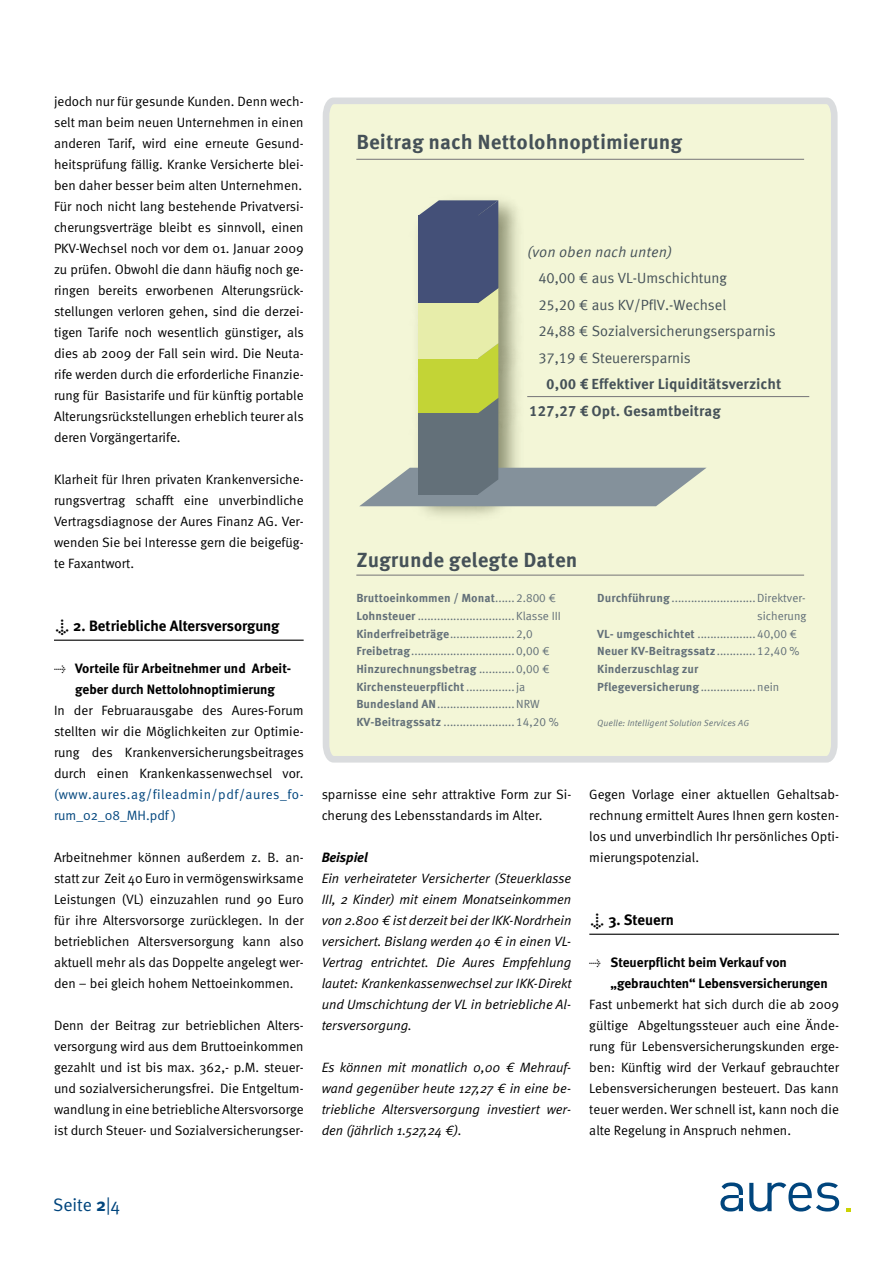
<style>
.page{position:relative;width:893px;height:1263px;background:#fff}
.page>*{position:absolute;margin:0;border:0;box-sizing:border-box;transform-origin:0 0}
.t1{font:700 20.7px "Meta Corr";color:#455158}
.t2{font:18px "Meta Normal";color:#00457d}
.t3{font:700 15px "Meta";color:#000}
.t4{font:14.7px/26.5px "Meta Corr";color:#455158}
.t5{font:700 14.7px/26.5px "Meta Corr";color:#455158}
.t6{font:italic 14.7px "Meta Corr";color:#455158}
.t7{font:13.5px/21px "Meta Normal";color:#000;text-align:justify}
.t8{font:italic 13.5px/21px "Meta Normal";color:#000;text-align:justify}
.t9{font:700 13.5px/21px "Meta";color:#000;text-align:center}
.t10{font:13.5px/21px "Meta Normal";letter-spacing:.035em;color:#00457d}
.t11{font:italic 700 13.5px "Meta";letter-spacing:-.005em;color:#000}
.t12{font:11.85px/17.7px "Meta Corr";color:#637079}
.t13{font:700 11.85px "Meta Corr";color:#637079}
.t14{font:italic 8.85px "Meta Corr";color:#637079}
.s1{font-family:"Meta Bold Expert";font-weight:400;font-size:13.5px}
.s2{font-family:"Meta Normal Expert";font-weight:400}
.s3{font-weight:700}
.s4{font-weight:400}
.s5{font-family:"Meta";font-weight:700}
</style>
<div class="page">
<svg style="left:846px;top:1208px;width:4px;height:3px"></svg>
<svg style="left:749px;top:1182px;width:90px;height:29px"></svg>
<svg style="left:720px;top:1182px;width:23px;height:29px"></svg>
<hr style="left:54px;top:640px;width:250px;height:1px;background:#000">
<hr style="left:589px;top:934px;width:250px;height:1px;background:#000">
<svg style="left:323px;top:98px;width:515px;height:664px;background:#f1f4d7"></svg>
<hr style="left:356px;top:159px;width:448px;height:1px;background:#808080">
<hr style="left:356px;top:575px;width:448px;height:1px;background:#808080">
<svg style="left:359px;top:200px;width:348px;height:306px;background:#ced4b9"></svg>
<hr style="left:527px;top:396px;width:282px;height:1px;background:#808080">
<p class="t7" style="left:54px;top:91px;width:251px;text-align:left">jedoch nur für gesunde Kunden. Denn wech&shy;selt man beim neuen Unternehmen in einen anderen Tarif, wird eine erneute Gesund&shy;heitsprüfung fällig. Kranke Versicherte blei&shy;ben daher besser beim alten Unternehmen.<br>Für noch nicht lang bestehende Privatversi&shy;cherungsverträge bleibt es sinnvoll, einen PKV-Wechsel noch vor dem 01. Januar 2009 zu prüfen. Obwohl die dann häufig noch ge&shy;ringen bereits erworbenen Alterungsrück&shy;stellungen verloren gehen, sind die derzei&shy;tigen Tarife noch wesentlich günstiger, als dies ab 2009 der Fall sein wird. Die Neuta&shy;rife werden durch die erforderliche Finanzie&shy;rung für Basistarife und für künftig portable Alterungsrückstellungen erheblich teurer als deren Vorgängertarife.</p>
<p class="t7" style="left:54px;top:469px;width:251px">Klarheit für Ihren privaten Krankenversiche&shy;rungsvertrag schafft eine unverbindliche Vertragsdiagnose der Aures Finanz AG. Ver&shy;wenden Sie bei Interesse gern die beigefüg&shy;te Faxantwort.</p>
<p class="t3" style="left:54px;top:617px;width:227px"><span class="s1">n</span> 2. Betriebliche Altersversorgung</p>
<p class="t9" style="left:54px;top:658px;width:239px"><span class="s2">t</span> Vorteile für Arbeitnehmer und Arbeit&shy;geber durch Nettolohnoptimierung</p>
<p class="t7" style="left:54px;top:700px;width:251px">In der Februarausgabe des Aures-Forum stellten wir die Möglichkeiten zur Optimie&shy;rung des Krankenversicherungsbeitrages durch einen Krankenkassenwechsel vor.</p>
<p class="t10" style="left:54px;top:784px;width:251px">(www.aures.ag/fileadmin/pdf/aures_fo&shy;rum_02_08_MH.pdf )</p>
<p class="t7" style="left:54px;top:847px;width:251px">Arbeitnehmer können außerdem z. B. an&shy;statt zur Zeit 40 Euro in vermögenswirksame Leistungen (VL) einzuzahlen rund 90 Euro für ihre Altersvorsorge zurücklegen. In der betrieblichen Altersversorgung kann also aktuell mehr als das Doppelte angelegt wer&shy;den – bei gleich hohem Nettoeinkommen.</p>
<p class="t7" style="left:54px;top:1015px;width:251px">Denn der Beitrag zur betrieblichen Alters&shy;versorgung wird aus dem Bruttoeinkommen gezahlt und ist bis max. 362,- p.M. steuer&shy;und sozialversicherungsfrei. Die Entgeltum&shy;wandlung in eine betriebliche Altersvorsorge ist durch Steuer- und Sozialversicherungser-</p>
<h1 class="t1" style="left:356px;top:130px;width:327px">Beitrag nach Nettolohnoptimierung</h1>
<p class="t6" style="left:527px;top:243px;width:147px">(von oben nach unten)</p>
<p class="t4" style="left:538px;top:265px;width:239px">40,00 € aus VL-Umschichtung<br>25,20 € aus KV/PflV.-Wechsel<br>24,88 € Sozialversicherungsersparnis<br>37,19 € Steuerersparnis</p>
<p class="t5" style="left:529px;top:371px;width:254px;text-indent:17px">0,00 € Effektiver Liquiditätsverzicht<br>127,27 € Opt. Gesamtbeitrag</p>
<h1 class="t1" style="left:356px;top:547px;width:223px">Zugrunde gelegte Daten</h1>
<p class="t12" style="left:356px;top:589px;width:206px"><span class="s3">Bruttoeinkommen / Monat</span>...... 2.800 € <span class="s3">Lohnsteuer</span> .............................. Klasse III <span class="s3">Kinderfreibeträge</span>.................... 2,0<br><span class="s3">Freibetrag</span>................................ 0,00 € <span class="s3">Hinzurechnungsbetrag</span> ........... 0,00 € <span class="s3">Kirchensteuerpflicht</span>............... ja <span class="s3">Bundesland AN</span>........................ NRW <span class="s3">KV-Beitragssatz</span> ...................... 14,20 %</p>
<p class="t12" style="left:597px;top:589px;width:210px"><span class="s3">Durchführung</span> .......................... Direktver-</p>
<p class="t12" style="left:757px;top:607px;width:51px">sicherung</p>
<p class="t12" style="left:597px;top:625px;width:201px"><span class="s3">VL- umgeschichtet</span> .................. 40,00 €</p>
<p class="t13" style="left:597px;top:644px;width:204px">Neuer KV-Beitragssatz<span class="s4">............ 12,40 %</span></p>
<p class="t13" style="left:597px;top:662px;width:103px">Kinderzuschlag zur</p>
<p class="t12" style="left:597px;top:678px;width:183px"><span class="s3">Pflegeversicherung</span>................. nein</p>
<p class="t14" style="left:597px;top:718px;width:153px">Quelle: Intelligent Solution Services AG</p>
<p class="t7" style="left:322px;top:784px;width:251px">sparnisse eine sehr attraktive Form zur Si&shy;cherung des Lebensstandards im Alter.</p>
<p class="t11" style="left:322px;top:849px;width:48px">Beispiel</p>
<p class="t8" style="left:322px;top:868px;width:251px">Ein verheirateter Versicherter (Steuerklasse III, 2 Kinder) mit einem Monatseinkommen von 2.800 € ist derzeit bei der IKK-Nordrhein versichert. Bislang werden 40 € in einen VL-Vertrag entrichtet. Die Aures Empfehlung lautet: Krankenkassenwechsel zur IKK-Direkt und Umschichtung der VL in betriebliche Al&shy;tersversorgung.</p>
<p class="t8" style="left:322px;top:1057px;width:251px">Es können mit monatlich 0,00 € Mehrauf&shy;wand gegenüber heute 127,27 € in eine be&shy;triebliche Altersversorgung investiert wer&shy;den (jährlich 1.527,24 €).</p>
<p class="t7" style="left:589px;top:784px;width:251px">Gegen Vorlage einer aktuellen Gehaltsab&shy;rechnung ermittelt Aures Ihnen gern kosten&shy;los und unverbindlich Ihr persönliches Opti&shy;mierungspotenzial.</p>
<p class="t3" style="left:589px;top:911px;width:86px"><span class="s1">n</span> 3. Steuern</p>
<p class="t9" style="left:611px;top:952px;width:219px;text-align:left;text-indent:-21px"><span class="s2">t</span> Steuerpflicht beim Verkauf von „gebrauchten“ Lebensversicherungen</p>
<p class="t7" style="left:589px;top:994px;width:251px">Fast unbemerkt hat sich durch die ab 2009 gültige Abgeltungssteuer auch eine Ände&shy;rung für Lebensversicherungskunden erge&shy;ben: Künftig wird der Verkauf gebrauchter Lebensversicherungen besteuert. Das kann teuer werden. Wer schnell ist, kann noch die alte Regelung in Anspruch nehmen.</p>
<h2 class="t2" style="left:53px;top:1194px;width:68px">Seite <span class="s5">2</span>|4</h2>
</div>
